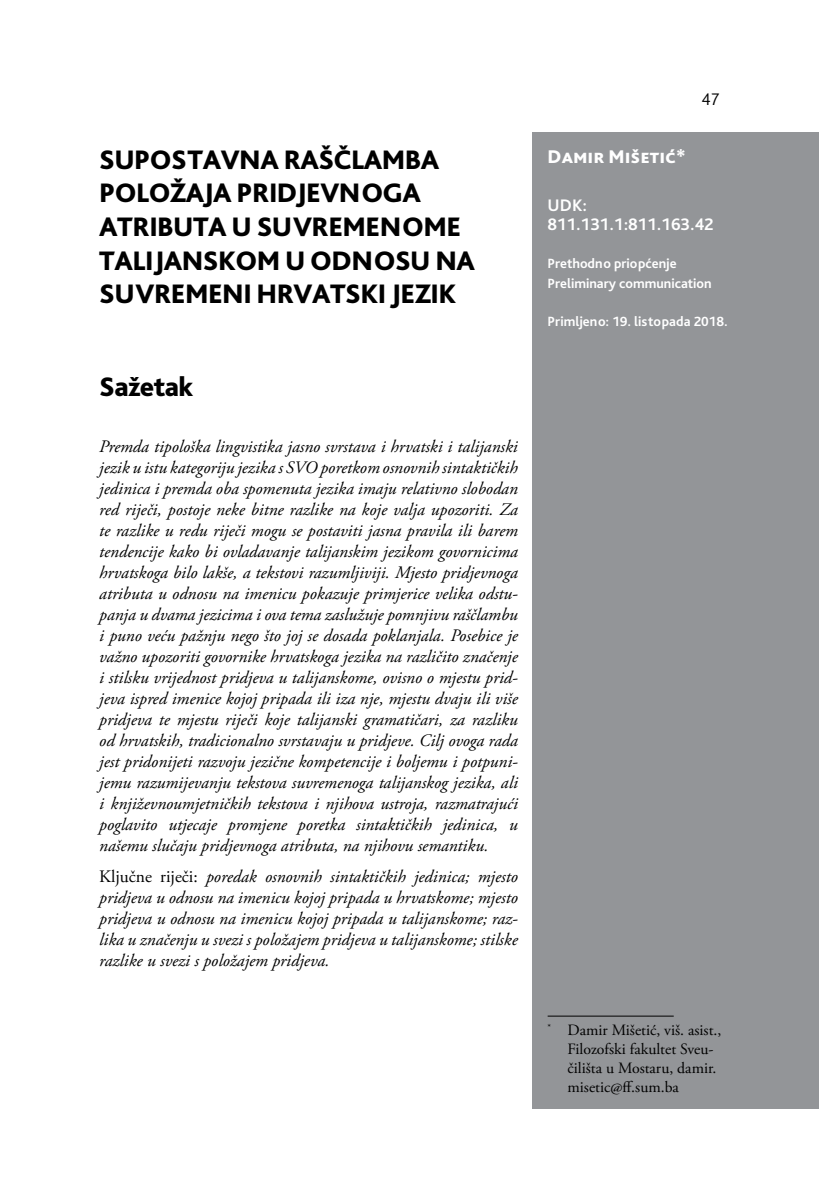
<style>
.page{position:relative;width:819px;height:1191px;background:#fff}
.page>*{position:absolute;margin:0;border:0;box-sizing:border-box;transform-origin:0 0}
.t1{font:800 28px/33.6px "Bliss Pro";letter-spacing:-.02em;color:#000}
.t2{font:800 19.25px "Bliss Pro";color:#fff}
.t3{font:italic 17.5px/21px "Adobe Garamond Pro";color:#000;text-align:justify}
.t4{font:700 17.5px/19.2px "Bliss Pro";color:#fff}
.t5{font:300 17.5px "Bliss Pro";color:#000}
.t6{font:15.75px/18.9px "Adobe Garamond Pro";color:#000}
.t7{font:700 14px/19.2px "Bliss Pro";color:#fff}
.s1{font-style:normal}
</style>
<div class="page">
<div style="left:532px;top:132px;width:287px;height:977px;background:#939598"></div>
<hr style="left:547px;top:1015px;width:126px;height:1px;background:#000">
<h1 class="t1" style="left:99px;top:142px;width:377px">SUPOSTAVNA RAŠČLAMBA<br>POLOŽAJA PRIDJEVNOGA<br>ATRIBUTA U SUVREMENOME<br>TALIJANSKOM U ODNOSU NA<br>SUVREMENI HRVATSKI JEZIK</h1>
<h1 class="t1" style="left:99px;top:369px;width:96px">Sažetak</h1>
<p class="t3" style="left:99px;top:436px;width:420px">Premda tipološka lingvistika jasno svrstava i hrvatski i talijanski jezik u istu kategoriju jezika s SVO poretkom osnovnih sintaktičkih jedinica i premda oba spomenuta jezika imaju relativno slobodan red riječi, postoje neke bitne razlike na koje valja upozoriti. Za te razlike u redu riječi mogu se postaviti jasna pravila ili barem tendencije kako bi ovladavanje talijanskim jezikom govornicima hrvatskoga bilo lakše, a tekstovi razumljiviji. Mjesto pridjevnoga atributa u odnosu na imenicu pokazuje primjerice velika odstu&shy;panja u dvama jezicima i ova tema zaslužuje pomnjivu raščlambu i puno veću pažnju nego što joj se dosada poklanjala. Posebice je važno upozoriti govornike hrvatskoga jezika na različito značenje i stilsku vrijednost pridjeva u talijanskome, ovisno o mjestu prid&shy;jeva ispred imenice kojoj pripada ili iza nje, mjestu dvaju ili više pridjeva te mjestu riječi koje talijanski gramatičari, za razliku od hrvatskih, tradicionalno svrstavaju u pridjeve. Cilj ovoga rada jest pridonijeti razvoju jezične kompetencije i boljemu i potpuni&shy;jemu razumijevanju tekstova suvremenoga talijanskog jezika, ali i književnoumjetničkih tekstova i njihova ustroja, razmatrajući poglavito utjecaje promjene poretka sintaktičkih jedinica, u našemu slučaju pridjevnoga atributa, na njihovu semantiku.</p>
<p class="t3" style="left:99px;top:866px;width:420px"><span class="s1">Ključne riječi:</span> poredak osnovnih sintaktičkih jedinica; mjesto pridjeva u odnosu na imenicu kojoj pripada u hrvatskome; mjesto pridjeva u odnosu na imenicu kojoj pripada u talijanskome; raz&shy;lika u značenju u svezi s položajem pridjeva u talijanskome; stilske razlike u svezi s položajem pridjeva.</p>
<p class="t5" style="left:701px;top:88px;width:20px">47</p>
<p class="t2" style="left:547px;top:144px;width:139px">Damir Mišetić*</p>
<p class="t4" style="left:547px;top:195px;width:168px">UDK:<br>811.131.1:811.163.42</p>
<p class="t7" style="left:547px;top:254px;width:166px">Prethodno priopćenje<br>Preliminary communication</p>
<p class="t7" style="left:547px;top:311px;width:182px">Primljeno: 19. listopada 2018.</p>
<p class="t6" style="left:567px;top:1021px;width:155px;text-indent:-20px"><sup>*</sup> Damir Mišetić, viš. asist.,<br>Filozofski fakultet Sveu&shy;čilišta u Mostaru, damir. misetic@ff.sum.ba</p>
</div>
